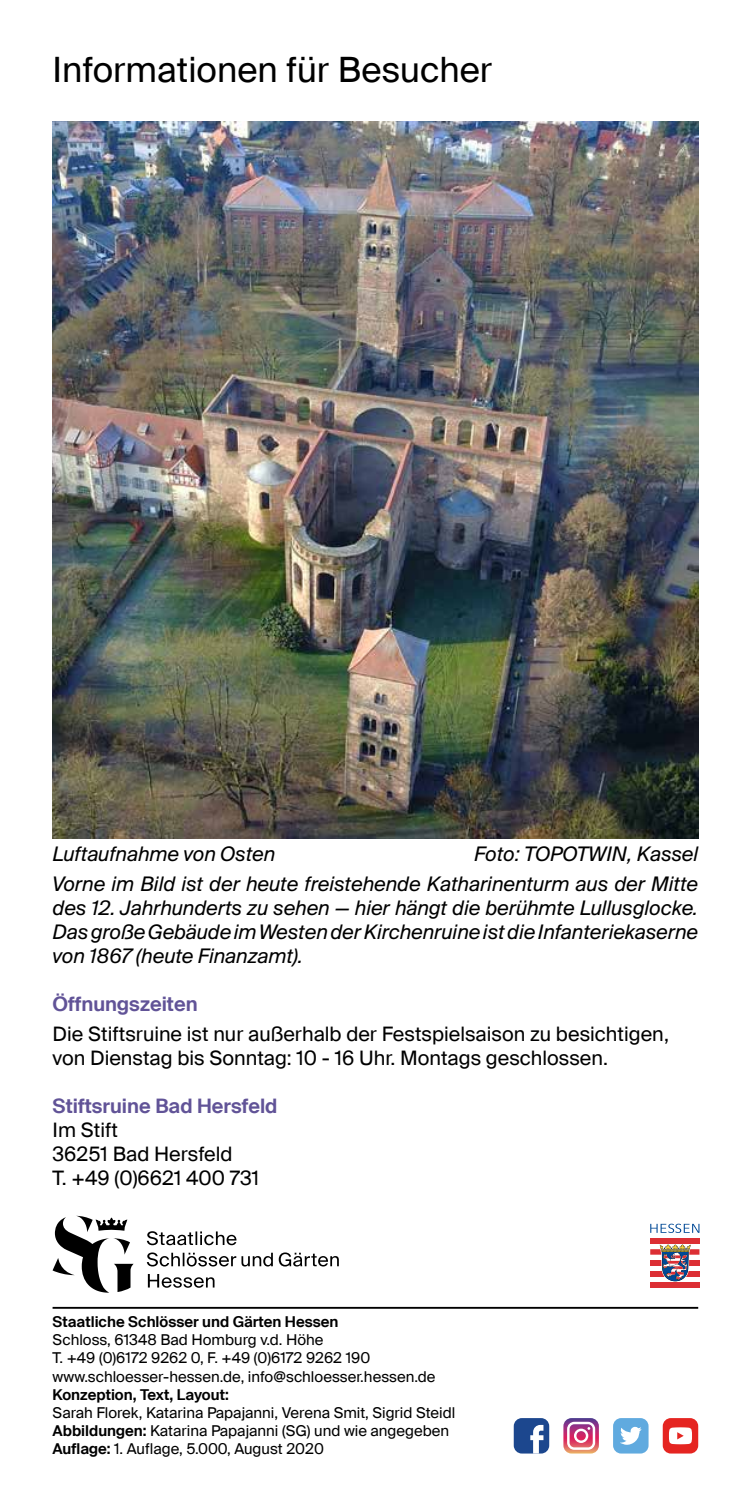
<style>
.page{position:relative;width:745px;height:1489px;background:#fff}
.page>*{position:absolute;margin:0;border:0;box-sizing:border-box;transform-origin:0 0}
.t1{font:35px "Suisse Intl";color:#000}
.t2{font:italic 20px/24px "Suisse Intl";color:#000;text-align:right}
.t3{font:20px/24px "Suisse Intl";color:#000}
.t4{font:600 20px "Suisse Intl";color:#615397}
.t5{font:15px/18px "Suisse Intl";color:#000}
.t6{font:600 15px "Suisse Intl";color:#000}
.s1{font-weight:600}
</style>
<div class="page">
<img style="left:52px;top:122px;width:645px;height:716px">
<hr style="left:52px;top:1306px;width:645px;height:2px;background:#000">
<svg style="left:148px;top:1274px;width:66px;height:13px"></svg>
<svg style="left:147px;top:1252px;width:191px;height:14px"></svg>
<svg style="left:147px;top:1231px;width:89px;height:14px"></svg>
<svg style="left:52px;top:1215px;width:82px;height:77px"></svg>
<svg style="left:650px;top:1243px;width:49px;height:34px"></svg>
<div style="left:649px;top:1238px;width:50px;height:5px;background:#dc2f34"></div>
<div style="left:649px;top:1249px;width:50px;height:5px;background:#dc2f34"></div>
<div style="left:649px;top:1260px;width:50px;height:5px;background:#dc2f34"></div>
<div style="left:649px;top:1270px;width:50px;height:6px;background:#dc2f34"></div>
<div style="left:649px;top:1281px;width:50px;height:6px;background:#dc2f34"></div>
<svg style="left:658px;top:1243px;width:33px;height:38px"></svg>
<svg style="left:650px;top:1223px;width:49px;height:9px"></svg>
<div style="left:513px;top:1417px;width:36px;height:36px;background:#1c478e;border-radius:8px"></div>
<svg style="left:530px;top:1424px;width:13px;height:29px"></svg>
<svg style="left:563px;top:1418px;width:35px;height:35px"></svg>
<div style="left:612px;top:1417px;width:36px;height:36px;background:#60aadf;border-radius:8px"></div>
<svg style="left:620px;top:1426px;width:21px;height:19px"></svg>
<div style="left:662px;top:1417px;width:35px;height:36px;background:#e52521;border-radius:8px"></div>
<svg style="left:669px;top:1427px;width:22px;height:17px"></svg>
<h1 class="t1" style="left:52px;top:49px;width:441px">Informationen für Besucher</h1>
<h2 class="t2" style="left:52px;top:839px;width:646px;line-height:30px">Foto: TOPOTWIN, Kassel<br>Vorne im Bild ist der heute freistehende Katharinenturm aus der Mitte</h2>
<h2 class="t2" style="left:52px;top:896px;width:646px;text-align:justify">des 12. Jahrhunderts zu sehen — hier hängt die berühmte Lullusglocke.<br>Das große Gebäude im Westen der Kirchenruine ist die Infanteriekaserne von 1867 (heute Finanzamt).</h2>
<h2 class="t4" style="left:52px;top:992px;width:146px">Öffnungszeiten</h2>
<h2 class="t3" style="left:52px;top:1022px;width:617px">Die Stiftsruine ist nur außerhalb der Festspielsaison zu besichtigen, von Dienstag bis Sonntag: 10 - 16 Uhr. Montags geschlossen.</h2>
<h2 class="t4" style="left:52px;top:1094px;width:226px">Stiftsruine Bad Hersfeld</h2>
<h2 class="t3" style="left:52px;top:1118px;width:208px">Im Stift<br>36251 Bad Hersfeld<br>T. +49 (0)6621 400 731</h2>
<h2 class="t2" style="left:52px;top:842px;width:224px">Luftaufnahme von Osten</h2>
<p class="t6" style="left:52px;top:1313px;width:287px">Staatliche Schlösser und Gärten Hessen</p>
<p class="t5" style="left:52px;top:1331px;width:384px">Schloss, 61348 Bad Homburg v.d. Höhe<br>T. +49 (0)6172 9262 0, F. +49 (0)6172 9262 190 www.schloesser-hessen.de, info@schloesser.hessen.de</p>
<p class="t6" style="left:52px;top:1385px;width:178px">Konzeption, Text, Layout:</p>
<p class="t5" style="left:52px;top:1403px;width:404px">Sarah Florek, Katarina Papajanni, Verena Smit, Sigrid Steidl<br><span class="s1">Abbildungen:</span> Katarina Papajanni (SG) und wie angegeben<br><span class="s1">Auflage:</span> 1. Auflage, 5.000, August 2020</p>
</div>
